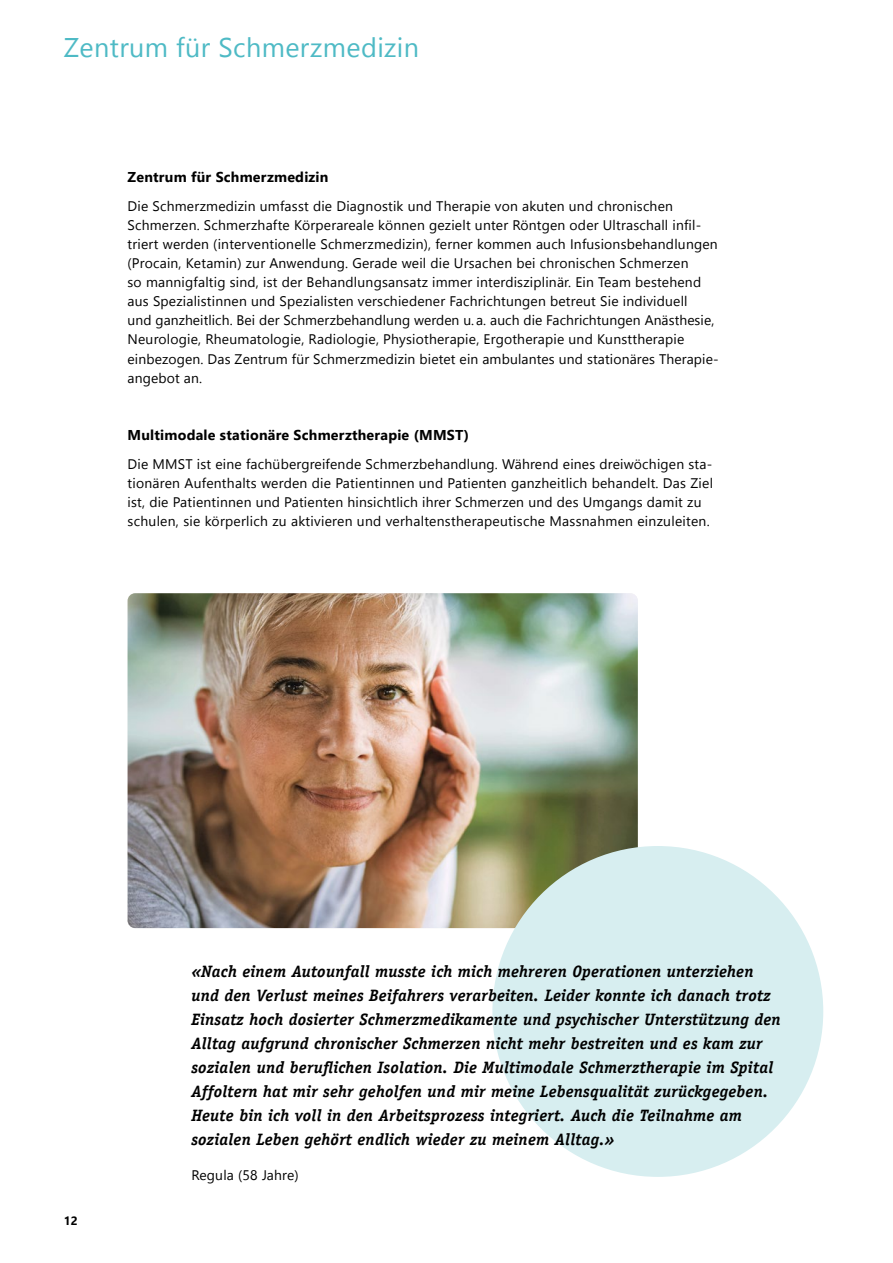
<style>
.page{position:relative;width:893px;height:1263px;background:#fff}
.page>*{position:absolute;margin:0;border:0;box-sizing:border-box;transform-origin:0 0}
.t1{font:27px "Segoe UI";letter-spacing:.015em;color:#4ebac5}
.t2{font:italic 700 16.5px/24px "Officina Serif Std";letter-spacing:.01em;color:#000}
.t3{font:700 14.25px "Segoe UI";letter-spacing:.015em;color:#000}
.t4{font:13.8px/19.2px "Segoe UI";letter-spacing:.015em;color:#000}
.t5{font:700 12px "Segoe UI";color:#000}
</style>
<div class="page">
<img style="left:128px;top:593px;width:510px;height:335px">
<div style="left:492px;top:846px;width:331px;height:331px;background:#d7eef0;border-radius:50%"></div>
<h1 class="t1" style="left:64px;top:27px;width:357px">Zentrum für Schmerzmedizin</h1>
<p class="t3" style="left:128px;top:166px;width:202px">Zentrum für Schmerzmedizin</p>
<p class="t4" style="left:128px;top:195px;width:593px">Die Schmerzmedizin umfasst die Diagnostik und Therapie von akuten und chronischen Schmerzen. Schmerzhafte Körperareale können gezielt unter Röntgen oder Ultraschall infil&shy;triert werden (interventionelle Schmerzmedizin), ferner kommen auch Infusionsbehandlungen (Procain, Ketamin) zur Anwendung. Gerade weil die Ursachen bei chronischen Schmerzen<br>so mannigfaltig sind, ist der Behandlungsansatz immer interdisziplinär. Ein Team bestehend aus Spezialistinnen und Spezialisten verschiedener Fachrichtungen betreut Sie individuell<br>und ganzheitlich. Bei der Schmerzbehandlung werden u. a. auch die Fachrichtungen Anästhesie, Neurologie, Rheumatologie, Radiologie, Physiotherapie, Ergotherapie und Kunsttherapie einbezogen. Das Zentrum für Schmerzmedizin bietet ein ambulantes und stationäres Therapie&shy;angebot an.</p>
<p class="t3" style="left:128px;top:424px;width:343px">Multimodale stationäre Schmerztherapie (MMST)</p>
<p class="t4" style="left:128px;top:454px;width:587px">Die MMST ist eine fachübergreifende Schmerzbehandlung. Während eines dreiwöchigen sta&shy;tionären Aufenthalts werden die Patientinnen und Patienten ganzheitlich behandelt. Das Ziel ist, die Patientinnen und Patienten hinsichtlich ihrer Schmerzen und des Umgangs damit zu schulen, sie körperlich zu aktivieren und verhaltenstherapeutische Massnahmen einzuleiten.</p>
<p class="t5" style="left:64px;top:1211px;width:15px">12</p>
<p class="t2" style="left:191px;top:959px;width:591px">«Nach einem Autounfall musste ich mich mehreren Operationen unterziehen und den Verlust meines Beifahrers verarbeiten. Leider konnte ich danach trotz Einsatz hoch dosierter Schmerzmedikamente und psychischer Unterstützung den Alltag aufgrund chronischer Schmerzen nicht mehr bestreiten und es kam zur sozialen und beruflichen Isolation. Die Multimodale Schmerztherapie im Spital Affoltern hat mir sehr geholfen und mir meine Lebensqualität zurückgegeben.<br>Heute bin ich voll in den Arbeitsprozess integriert. Auch die Teilnahme am sozialen Leben gehört endlich wieder zu meinem Alltag.»</p>
<p class="t4" style="left:191px;top:1165px;width:109px">Regula (58 Jahre)</p>
</div>
